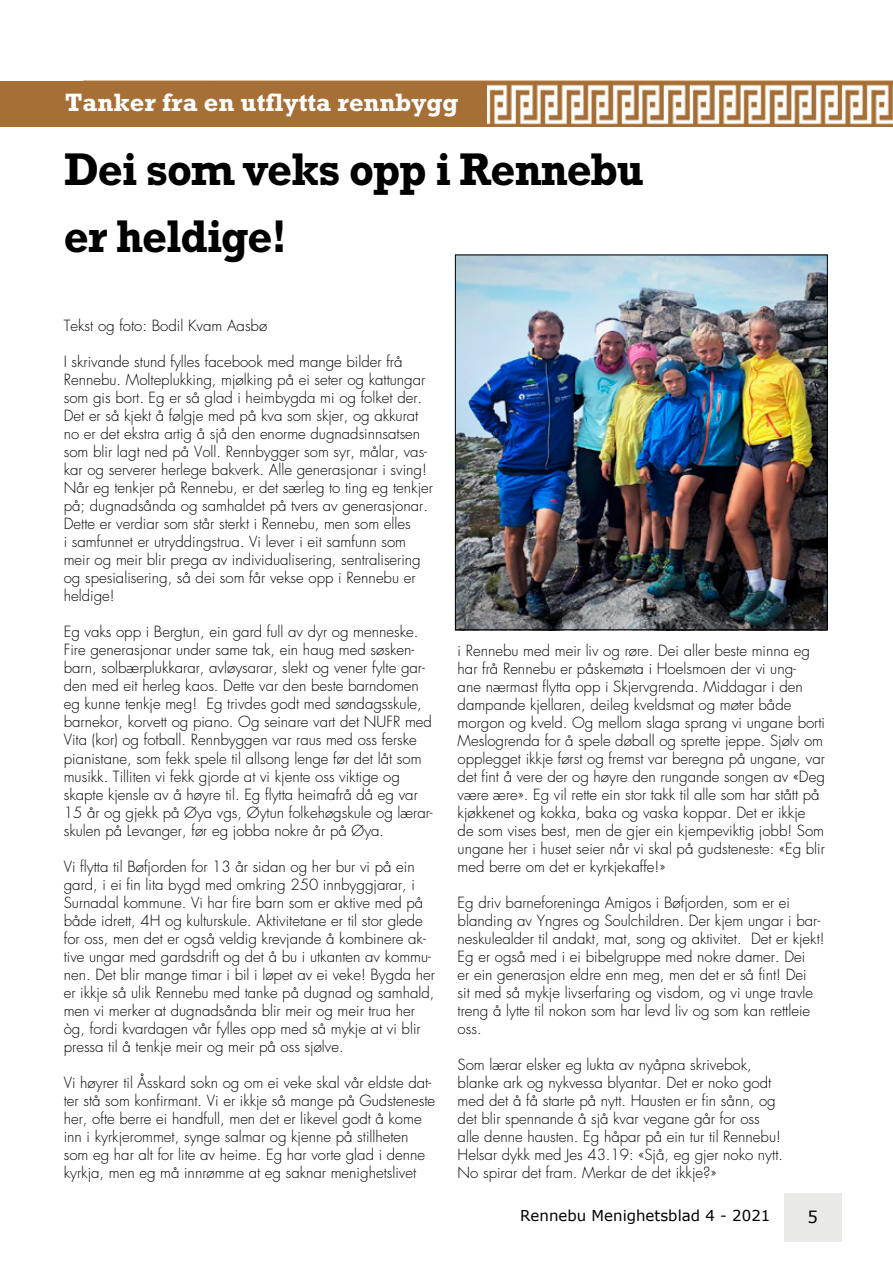
<style>
.page{position:relative;width:893px;height:1263px;background:#fff}
.page>*{position:absolute;margin:0;border:0;box-sizing:border-box;transform-origin:0 0}
.t1{font:700 46.5px/67.5px "Rockwell";letter-spacing:-.025em;color:#000;scale:.94 1}
.t2{font:700 25.5px "Rockwell";color:#fff}
.t3{font:16.5px "Verdana";color:#000}
.t4{font:300 15px/18px "Futura";color:#000}
.t5{font:15px "Verdana";color:#000}
</style>
<div class="page">
<img style="left:487px;top:81px;width:406px;height:46px">
<div style="left:0;top:81px;width:487px;height:46px;background:#a66f36"></div>
<div style="left:784px;top:1193px;width:57px;height:49px;background:#e9e9e8"></div>
<img style="left:457px;top:257px;width:369px;height:371px">
<div style="left:455px;top:255px;width:373px;height:375px;border:1px solid #000"></div>
<h2 class="t2" style="left:65px;top:87px;width:395px">Tanker fra en utflytta rennbygg</h2>
<h1 class="t1" style="left:64px;top:135px;width:619px">Dei som veks opp i Rennebu er heldige!</h1>
<p class="t4" style="left:64px;top:317px;width:205px">Tekst og foto: Bodil Kvam Aasbø</p>
<p class="t4" style="left:64px;top:353px;width:371px">I skrivande stund fylles facebook med mange bilder frå Rennebu. Molteplukking, mjølking på ei seter og kattungar som gis bort. Eg er så glad i heimbygda mi og folket der.<br>Det er så kjekt å følgje med på kva som skjer, og akkurat no er det ekstra artig å sjå den enorme dugnadsinnsatsen som blir lagt ned på Voll. Rennbygger som syr, målar, vas&shy;kar og serverer herlege bakverk. Alle generasjonar i sving!<br>Når eg tenkjer på Rennebu, er det særleg to ting eg tenkjer på; dugnadsånda og samhaldet på tvers av generasjonar.<br>Dette er verdiar som står sterkt i Rennebu, men som elles<br>i samfunnet er utryddingstrua. Vi lever i eit samfunn som meir og meir blir prega av individualisering, sentralisering og spesialisering, så dei som får vekse opp i Rennebu er heldige!</p>
<p class="t4" style="left:64px;top:623px;width:370px">Eg vaks opp i Bergtun, ein gard full av dyr og menneske.<br>Fire generasjonar under same tak, ein haug med søsken&shy;barn, solbærplukkarar, avløysarar, slekt og vener fylte gar&shy;den med eit herleg kaos. Dette var den beste barndomen eg kunne tenkje meg! Eg trivdes godt med søndagsskule, barnekor, korvett og piano. Og seinare vart det NUFR med Vita (kor) og fotball. Rennbyggen var raus med oss ferske pianistane, som fekk spele til allsong lenge før det låt som musikk. Tilliten vi fekk gjorde at vi kjente oss viktige og skapte kjensle av å høyre til. Eg flytta heimafrå då eg var 15 år og gjekk på Øya vgs, Øytun folkehøgskule og lærar&shy;skulen på Levanger, før eg jobba nokre år på Øya.</p>
<p class="t4" style="left:64px;top:857px;width:373px">Vi flytta til Bøfjorden for 13 år sidan og her bur vi på ein gard, i ei fin lita bygd med omkring 250 innbyggjarar, i Surnadal kommune. Vi har fire barn som er aktive med på både idrett, 4H og kulturskule. Aktivitetane er til stor glede for oss, men det er også veldig krevjande å kombinere ak&shy;tive ungar med gardsdrift og det å bu i utkanten av kommu&shy;nen. Det blir mange timar i bil i løpet av ei veke! Bygda her er ikkje så ulik Rennebu med tanke på dugnad og samhald, men vi merker at dugnadsånda blir meir og meir trua her òg, fordi kvardagen vår fylles opp med så mykje at vi blir pressa til å tenkje meir og meir på oss sjølve.</p>
<p class="t4" style="left:64px;top:1073px;width:373px">Vi høyrer til Åsskard sokn og om ei veke skal vår eldste dat&shy;ter stå som konfirmant. Vi er ikkje så mange på Gudsteneste her, ofte berre ei handfull, men det er likevel godt å kome inn i kyrkjerommet, synge salmar og kjenne på stillheten som eg har alt for lite av heime. Eg har vorte glad i denne kyrkja, men eg må innrømme at eg saknar menighetslivet</p>
<p class="t4" style="left:458px;top:642px;width:369px">i Rennebu med meir liv og røre. Dei aller beste minna eg har frå Rennebu er påskemøta i Hoelsmoen der vi ung-<br>ane nærmast flytta opp i Skjervgrenda. Middagar i den dampande kjellaren, deileg kveldsmat og møter både morgon og kveld. Og mellom slaga sprang vi ungane borti Meslogrenda for å spele døball og sprette jeppe. Sjølv om opplegget ikkje først og fremst var beregna på ungane, var det fint å vere der og høyre den rungande songen av «Deg være ære». Eg vil rette ein stor takk til alle som har stått på kjøkkenet og kokka, baka og vaska koppar. Det er ikkje de som vises best, men de gjer ein kjempeviktig jobb! Som ungane her i huset seier når vi skal på gudsteneste: «Eg blir med berre om det er kyrkjekaffe!»</p>
<p class="t4" style="left:458px;top:894px;width:368px">Eg driv barneforeninga Amigos i Bøfjorden, som er ei blanding av Yngres og Soulchildren. Der kjem ungar i bar&shy;neskulealder til andakt, mat, song og aktivitet. Det er kjekt!<br>Eg er også med i ei bibelgruppe med nokre damer. Dei<br>er ein generasjon eldre enn meg, men det er så fint! Dei<br>sit med så mykje livserfaring og visdom, og vi unge travle treng å lytte til nokon som har levd liv og som kan rettleie oss.</p>
<p class="t4" style="left:458px;top:1056px;width:327px">Som lærar elsker eg lukta av nyåpna skrivebok, blanke ark og nykvessa blyantar. Det er noko godt med det å få starte på nytt. Hausten er fin sånn, og det blir spennande å sjå kvar vegane går for oss alle denne hausten. Eg håpar på ein tur til Rennebu!<br>Helsar dykk med Jes 43.19: «Sjå, eg gjer noko nytt.<br>No spirar det fram. Merkar de det ikkje?»</p>
<p class="t5" style="left:520px;top:1206px;width:252px">Rennebu Menighetsblad 4 - 2021</p>
<p class="t3" style="left:807px;top:1206px;width:12px">5</p>
</div>
